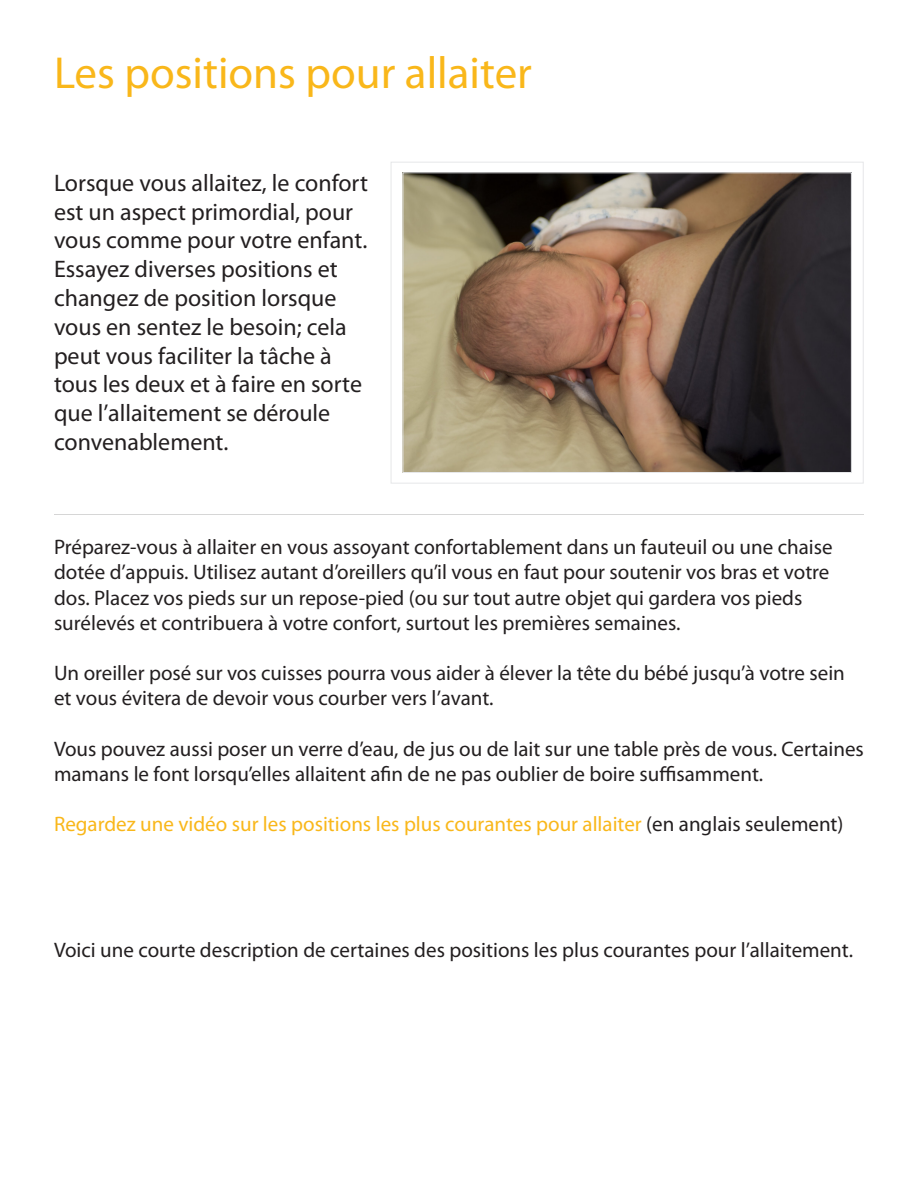
<style>
.page{position:relative;width:918px;height:1188px;background:#fff}
.page>*{position:absolute;margin:0;border:0;box-sizing:border-box;transform-origin:0 0}
.Title_orange{font:45px "Myriad Pro";color:#f9b71a}
.Intro{font:24px/28.8px "Myriad Pro";color:#231f20}
.Body_content{font:21px/25.2px "Myriad Pro";color:#231f20}
.Body_content-2{font:21px "Myriad Pro";color:#f9b71a}
.s1{color:#231f20}
</style>
<div class="page">
<div style="left:391px;top:162px;width:473px;height:322px;border:1px solid #e6e7e9"></div>
<img style="left:405px;top:174px;width:445px;height:297px">
<div style="left:403px;top:172px;width:449px;height:301px;border:1px solid #e6e7e9"></div>
<hr style="left:52px;top:513px;width:814px;height:3px;background:#231f20;opacity:.75">
<p class="Title_orange" style="left:54px;top:45px;width:480px">Les positions pour allaiter</p>
<p class="Intro" style="left:54px;top:168px;width:316px">Lorsque vous allaitez, le confort est un aspect primordial, pour vous comme pour votre enfant.<br>Essayez diverses positions et changez de position lorsque vous en sentez le besoin; cela peut vous faciliter la tâche à tous les deux et à faire en sorte que l’allaitement se déroule convenablement.</p>
<p class="Body_content" style="left:54px;top:534px;width:780px">Préparez-vous à allaiter en vous assoyant confortablement dans un fauteuil ou une chaise dotée d’appuis. Utilisez autant d’oreillers qu’il vous en faut pour soutenir vos bras et votre dos. Placez vos pieds sur un repose-pied (ou sur tout autre objet qui gardera vos pieds surélevés et contribuera à votre confort, surtout les premières semaines.</p>
<p class="Body_content" style="left:54px;top:660px;width:792px">Un oreiller posé sur vos cuisses pourra vous aider à élever la tête du bébé jusqu’à votre sein et vous évitera de devoir vous courber vers l’avant.</p>
<p class="Body_content" style="left:54px;top:736px;width:811px">Vous pouvez aussi poser un verre d’eau, de jus ou de lait sur une table près de vous. Certaines mamans le font lorsqu’elles allaitent afin de ne pas oublier de boire suffisamment.</p>
<p class="Body_content-2" style="left:54px;top:811px;width:791px">Regardez une vidéo sur les positions les plus courantes pour allaiter <span class="s1">(en anglais seulement)</span></p>
<p class="Body_content" style="left:54px;top:937px;width:801px">Voici une courte description de certaines des positions les plus courantes pour l’allaitement.</p>
</div>
